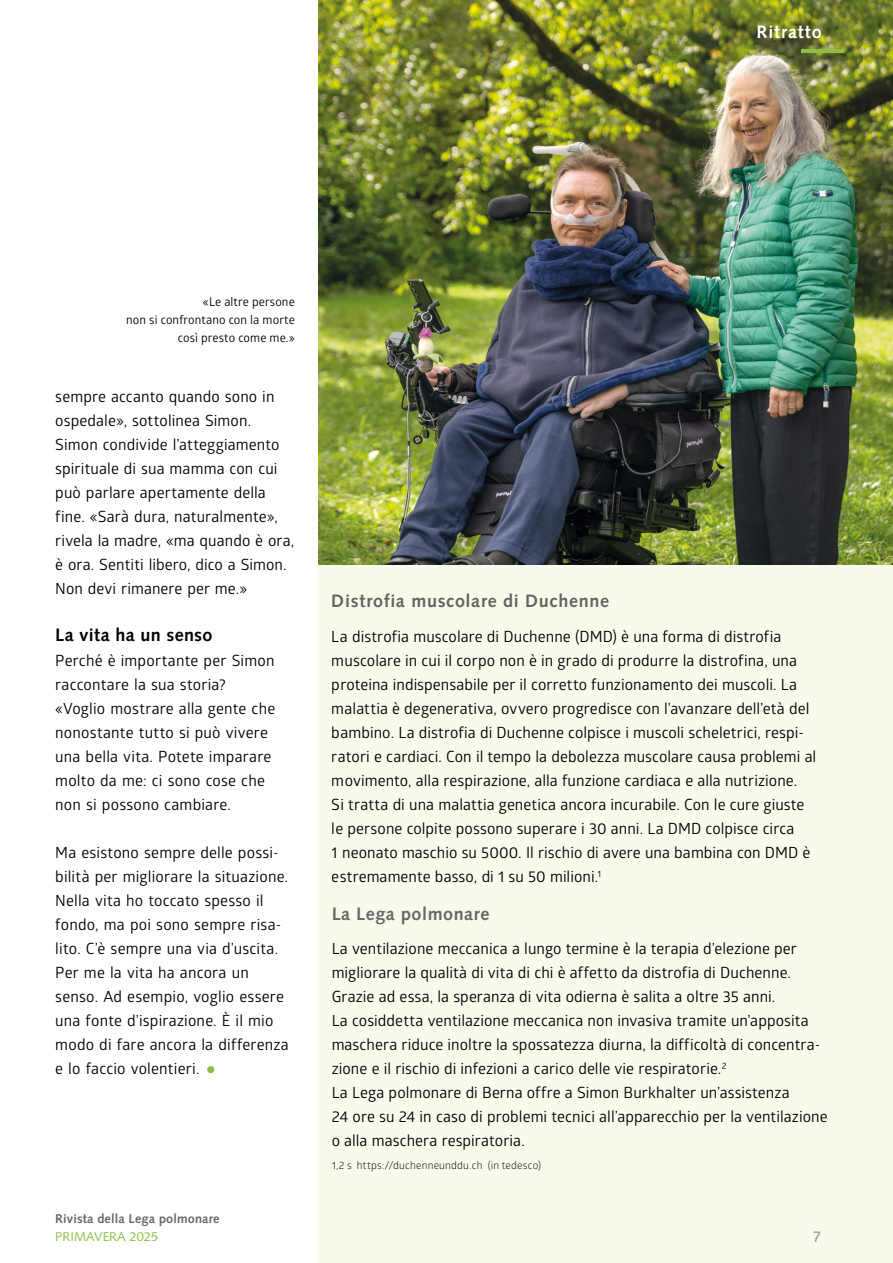
<style>
.page{position:relative;width:893px;height:1263px;background:#fff}
.page>*{position:absolute;margin:0;border:0;box-sizing:border-box;transform-origin:0 0}
.t1{font:57px "Glober";color:#8cbf44}
.t2{font:700 18px "Syntax LT Std";letter-spacing:.035em;color:#686867}
.t3{font:700 18px "Syntax LT Std";letter-spacing:.015em;color:#000}
.t4{font:700 18px "Syntax LT Std";letter-spacing:.05em;color:#fff}
.t5{font:15.45px/24px "Glober";letter-spacing:.005em;color:#000}
.t6{font:600 15.45px "Glober";color:#9d9d9c}
.t7{font:700 12.75px "Syntax LT Std";letter-spacing:.01em;color:#686867}
.t8{font:12.75px "Syntax LT Std";letter-spacing:.01em;color:#8cbf44}
.t9{font:12px/18px "Glober";letter-spacing:.01em;color:#000;text-align:right}
.t10{font:10.5px "Glober";letter-spacing:.025em;color:#000}
</style>
<div class="page">
<img style="left:318px;top:0;width:575px;height:566px">
<div style="left:318px;top:566px;width:575px;height:697px;background:#f8faec"></div>
<hr style="left:801px;top:49px;width:43px;height:4px;background:#8cbf44">
<p class="t4" style="left:756px;top:21px;width:67px">Ritratto</p>
<p class="t9" style="left:126px;top:292px;width:170px">«Le altre persone<br>non si confrontano con la morte così presto come me.»</p>
<p class="t5" style="left:55px;top:383px;width:241px">sempre accanto quando sono in ospedale», sottolinea Simon.<br>Simon condivide l’atteggiamento spirituale di sua mamma con cui può parlare apertamente della fine. «Sarà dura, naturalmente», rivela la madre, «ma quando è ora, è ora. Sentiti libero, dico a Simon.<br>Non devi rimanere per me.»</p>
<p class="t3" style="left:55px;top:624px;width:159px">La vita ha un senso</p>
<p class="t5" style="left:55px;top:647px;width:221px">Perché è importante per Simon raccontare la sua storia? «Voglio mostrare alla gente che nonostante tutto si può vivere una bella vita. Potete imparare molto da me: ci sono cose che non si possono cambiare.</p>
<p class="t5" style="left:55px;top:839px;width:235px">Ma esistono sempre delle possi&shy;bilità per migliorare la situazione.<br>Nella vita ho toccato spesso il fondo, ma poi sono sempre risa&shy;lito. C’è sempre una via d’uscita.<br>Per me la vita ha ancora un senso. Ad esempio, voglio essere una fonte d’ispirazione. È il mio modo di fare ancora la differenza e lo faccio volentieri.</p>
<h1 class="t1" style="left:202px;top:1026px;width:20px">•</h1>
<p class="t7" style="left:55px;top:1211px;width:166px">Rivista della Lega polmonare</p>
<p class="t8" style="left:55px;top:1229px;width:104px">PRIMAVERA 2025</p>
<p class="t2" style="left:332px;top:591px;width:279px">Distrofia muscolare di Duchenne</p>
<p class="t5" style="left:332px;top:623px;width:486px">La distrofia muscolare di Duchenne (DMD) è una forma di distrofia muscolare in cui il corpo non è in grado di produrre la distrofina, una proteina indispensabile per il corretto funzionamento dei muscoli. La malattia è degenerativa, ovvero progredisce con l’avanzare dell’età del bambino. La distrofia di Duchenne colpisce i muscoli scheletrici, respi&shy;ratori e cardiaci. Con il tempo la debolezza muscolare causa problemi al movimento, alla respirazione, alla funzione cardiaca e alla nutrizione.<br>Si tratta di una malattia genetica ancora incurabile. Con le cure giuste le persone colpite possono superare i 30 anni. La DMD colpisce circa<br>1 neonato maschio su 5000. Il rischio di avere una bambina con DMD è estremamente basso, di 1 su 50 milioni.<sup>1</sup></p>
<p class="t2" style="left:332px;top:903px;width:159px">La Lega polmonare</p>
<p class="t5" style="left:332px;top:935px;width:497px">La ventilazione meccanica a lungo termine è la terapia d’elezione per migliorare la qualità di vita di chi è affetto da distrofia di Duchenne.<br>Grazie ad essa, la speranza di vita odierna è salita a oltre 35 anni.<br>La cosiddetta ventilazione meccanica non invasiva tramite un’apposita maschera riduce inoltre la spossatezza diurna, la difficoltà di concentra&shy;zione e il rischio di infezioni a carico delle vie respiratorie.<sup>2<br></sup>La Lega polmonare di Berna offre a Simon Burkhalter un’assistenza<br>24 ore su 24 in caso di problemi tecnici all’apparecchio per la ventilazione o alla maschera respiratoria.</p>
<p class="t10" style="left:332px;top:1158px;width:211px">1,2 s https://duchenneunddu.ch (in tedesco)</p>
<p class="t6" style="left:813px;top:1225px;width:9px">7</p>
</div>
